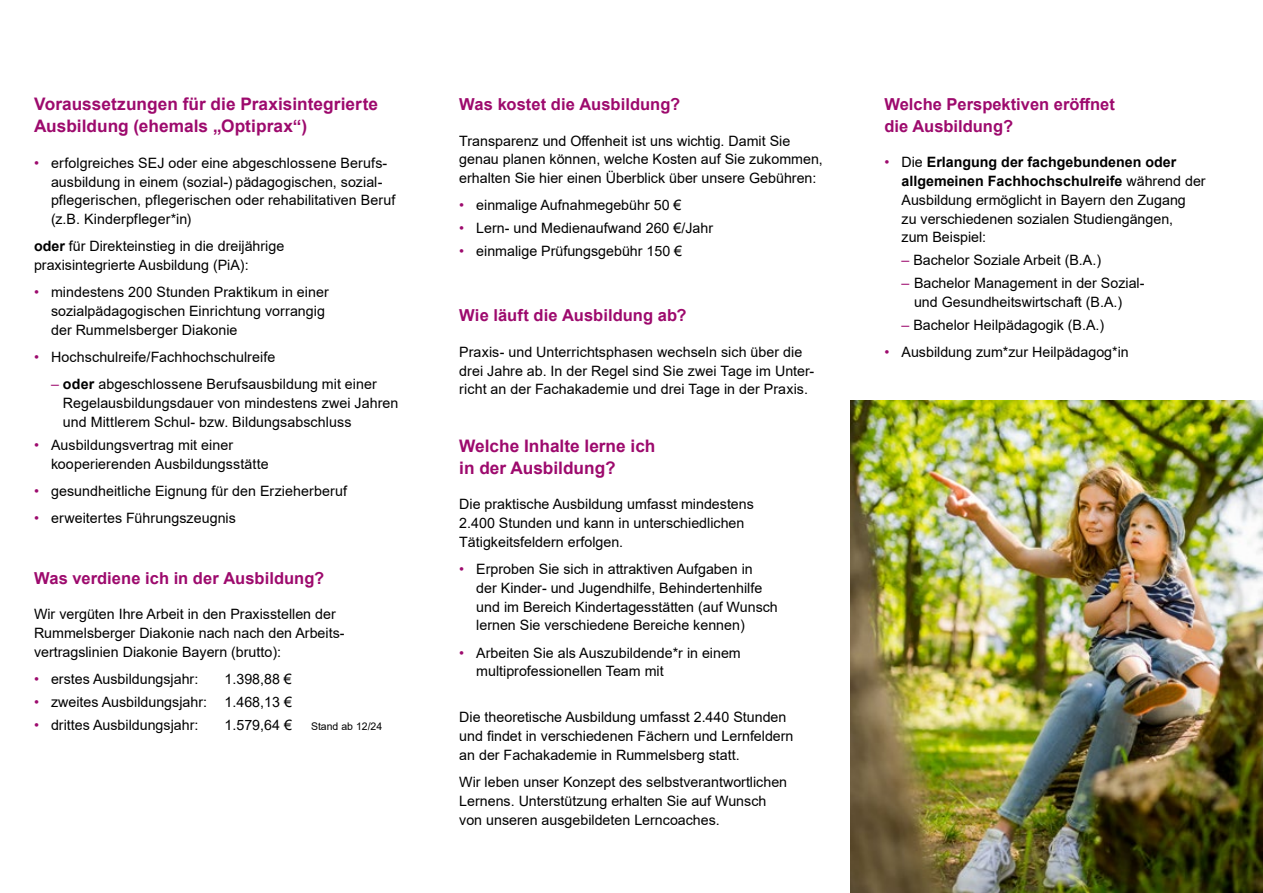
<style>
.page{position:relative;width:1263px;height:893px;background:#fff}
.page>*{position:absolute;margin:0;border:0;box-sizing:border-box;transform-origin:0 0}
.t1{font:700 17.25px/21.8px "Arial";color:#9d0a6d}
.t2{font:700 16.5px/21.8px "Arial";color:#9d0a6d}
.t3{font:14.25px/18.8px "Arial";color:#000}
.t4{font:10.5px "Arial";color:#000}
.s1{color:#9d0a6d}
.s2{font-weight:700}
</style>
<div class="page">
<img style="left:850px;top:401px;width:413px;height:492px">
<p class="t1" style="left:34px;top:94px;width:346px">Voraussetzungen für die Praxisintegrierte<br>Ausbildung (ehemals „Optiprax“)</p>
<p class="t3" style="left:51px;top:153px;width:346px;text-indent:-17px"><span class="s1">•</span> erfolgreiches SEJ oder eine abgeschlossene Berufs&shy;ausbildung in einem (sozial-) pädagogischen, sozial&shy;pflegerischen, pflegerischen oder rehabilitativen Beruf (z.B. Kinderpfleger*in)</p>
<p class="t3" style="left:34px;top:237px;width:252px"><span class="s2">oder</span> für Direkteinstieg in die dreijährige praxisintegrierte Ausbildung (PiA):</p>
<p class="t3" style="left:51px;top:283px;width:279px;text-indent:-17px"><span class="s1">•</span> mindestens 200 Stunden Praktikum in einer sozialpädagogischen Einrichtung vorrangig der Rummelsberger Diakonie</p>
<p class="t3" style="left:34px;top:348px;width:243px"><span class="s1">•</span> Hochschulreife/Fachhochschulreife</p>
<p class="t3" style="left:63px;top:375px;width:337px;text-indent:-12px"><span class="s1">–</span> <span class="s2">oder</span> abgeschlossene Berufsausbildung mit einer<br>Regelausbildungsdauer von mindestens zwei Jahren und Mittlerem Schul- bzw. Bildungsabschluss</p>
<p class="t3" style="left:51px;top:435px;width:219px;text-indent:-17px"><span class="s1">•</span> Ausbildungsvertrag mit einer kooperierenden Ausbildungsstätte</p>
<p class="t3" style="left:34px;top:481px;width:315px"><span class="s1">•</span> gesundheitliche Eignung für den Erzieherberuf</p>
<p class="t3" style="left:34px;top:509px;width:203px"><span class="s1">•</span> erweitertes Führungszeugnis</p>
<p class="t2" style="left:34px;top:567px;width:292px">Was verdiene ich in der Ausbildung?</p>
<p class="t3" style="left:34px;top:605px;width:312px">Wir vergüten Ihre Arbeit in den Praxisstellen der<br>Rummelsberger Diakonie nach nach den Arbeits&shy;vertragslinien Diakonie Bayern (brutto):</p>
<p class="t3" style="left:34px;top:670px;width:166px"><span class="s1">•</span> erstes Ausbildungsjahr:</p>
<p class="t3" style="left:225px;top:670px;width:69px">1.398,88 €</p>
<p class="t3" style="left:34px;top:693px;width:259px"><span class="s1">•</span> zweites Ausbildungsjahr: 1.468,13 €</p>
<p class="t3" style="left:34px;top:716px;width:166px"><span class="s1">•</span> drittes Ausbildungsjahr:</p>
<p class="t3" style="left:225px;top:716px;width:69px">1.579,64 €</p>
<p class="t4" style="left:311px;top:719px;width:73px">Stand ab 12/24</p>
<p class="t2" style="left:459px;top:93px;width:223px">Was kostet die Ausbildung?</p>
<p class="t3" style="left:459px;top:131px;width:365px">Transparenz und Offenheit ist uns wichtig. Damit Sie genau planen können, welche Kosten auf Sie zukommen, erhalten Sie hier einen Überblick über unsere Gebühren:</p>
<p class="t3" style="left:459px;top:196px;width:224px"><span class="s1">•</span> einmalige Aufnahmegebühr 50 €</p>
<p class="t3" style="left:459px;top:219px;width:255px"><span class="s1">•</span> Lern- und Medienaufwand 260 €/Jahr</p>
<p class="t3" style="left:459px;top:242px;width:224px"><span class="s1">•</span> einmalige Prüfungsgebühr 150 €</p>
<p class="t2" style="left:459px;top:305px;width:229px">Wie läuft die Ausbildung ab?</p>
<p class="t3" style="left:459px;top:342px;width:356px">Praxis- und Unterrichtsphasen wechseln sich über die drei Jahre ab. In der Regel sind Sie zwei Tage im Unter&shy;richt an der Fachakademie und drei Tage in der Praxis.</p>
<p class="t1" style="left:459px;top:435px;width:198px">Welche Inhalte lerne ich in der Ausbildung?</p>
<p class="t3" style="left:459px;top:495px;width:296px">Die praktische Ausbildung umfasst mindestens<br>2.400 Stunden und kann in unterschiedlichen<br>Tätigkeitsfeldern erfolgen.</p>
<p class="t3" style="left:476px;top:560px;width:303px;text-indent:-17px"><span class="s1">•</span> Erproben Sie sich in attraktiven Aufgaben in<br>der Kinder- und Jugendhilfe, Behindertenhilfe und im Bereich Kindertagesstätten (auf Wunsch lernen Sie verschiedene Bereiche kennen)</p>
<p class="t3" style="left:476px;top:643px;width:266px;text-indent:-17px"><span class="s1">•</span> Arbeiten Sie als Auszubildende*r in einem multiprofessionellen Team mit</p>
<p class="t3" style="left:459px;top:708px;width:336px">Die theoretische Ausbildung umfasst 2.440 Stunden und findet in verschiedenen Fächern und Lernfeldern an der Fachakademie in Rummelsberg statt.</p>
<p class="t3" style="left:459px;top:773px;width:329px">Wir leben unser Konzept des selbstverantwortlichen<br>Lernens. Unterstützung erhalten Sie auf Wunsch von unseren ausgebildeten Lerncoaches.</p>
<p class="t2" style="left:884px;top:93px;width:232px">Welche Perspektiven eröffnet die Ausbildung?</p>
<p class="t3" style="left:901px;top:153px;width:306px;text-indent:-17px"><span class="s1">•</span> Die <span class="s2">Erlangung der fachgebundenen oder allgemeinen Fachhochschulreife</span> während der Ausbildung ermöglicht in Bayern den Zugang<br>zu verschiedenen sozialen Studiengängen,<br>zum Beispiel:</p>
<p class="t3" style="left:901px;top:251px;width:201px"><span class="s1">–</span> Bachelor Soziale Arbeit (B.A.)</p>
<p class="t3" style="left:914px;top:274px;width:232px;text-indent:-12px"><span class="s1">–</span> Bachelor Management in der Sozial&shy;und Gesundheitswirtschaft (B.A.)</p>
<p class="t3" style="left:901px;top:316px;width:204px"><span class="s1">–</span> Bachelor Heilpädagogik (B.A.)</p>
<p class="t3" style="left:884px;top:343px;width:246px"><span class="s1">•</span> Ausbildung zum*zur Heilpädagog*in</p>
</div>
